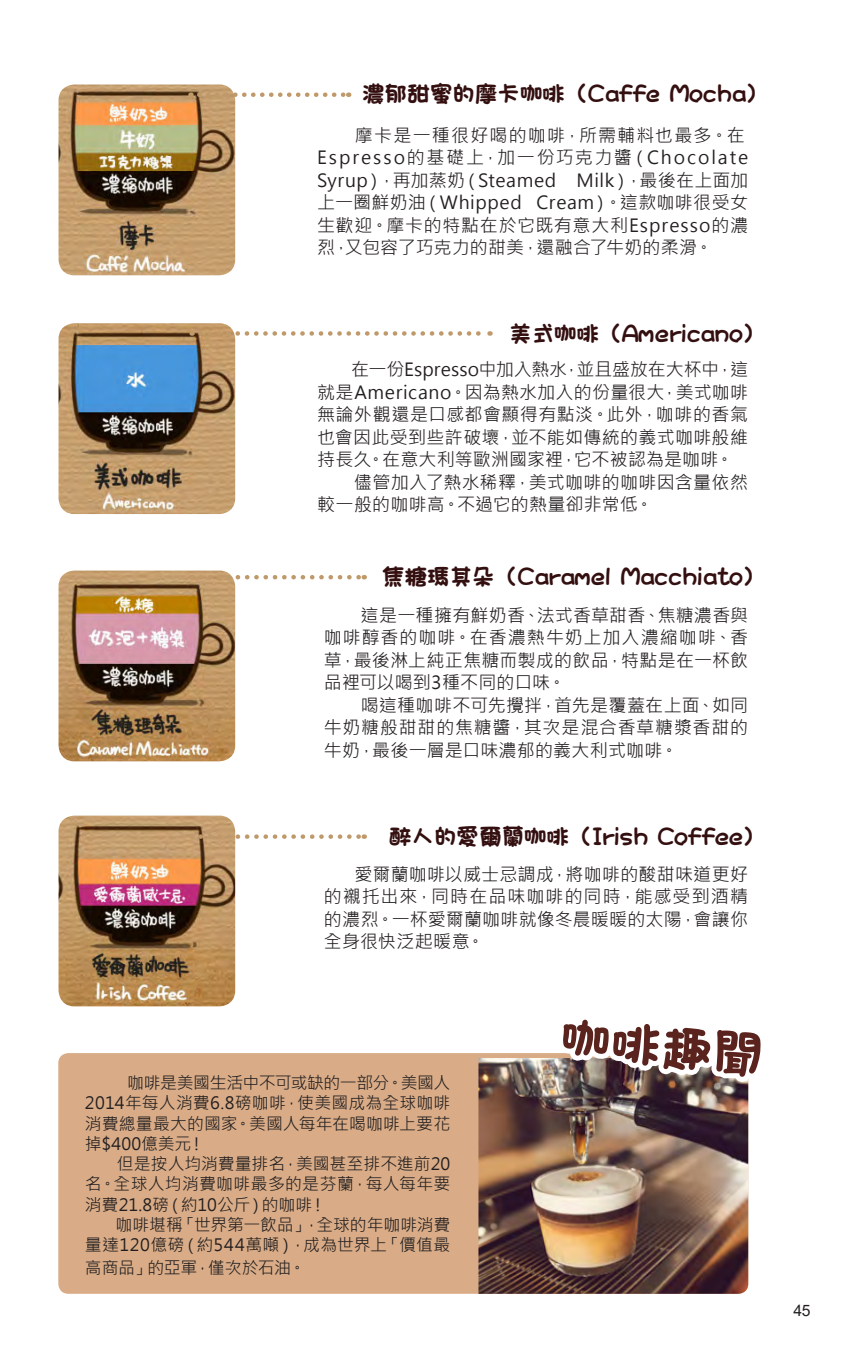
<style>
.page{position:relative;width:851px;height:1357px;background:#fff}
.page>*{position:absolute;margin:0;border:0;box-sizing:border-box;transform-origin:0 0}
.t1{font:49.73px "Tian Niu Heavy Big 5";color:#5b231d}
.t2{font:22.5px "Tian Niu Heavy Big 5";color:#340f10}
.t3{font:18px/22.5px "Microsoft Jheng Hei";letter-spacing:.02em;color:#231f20}
.t4{font:18px/22.5px "Microsoft Jheng Hei";letter-spacing:.04em;color:#231f20}
.t5{font:16.88px/20.2px "Microsoft Jheng Hei";color:#231f20;text-align:justify}
.t6{font:16.88px "Microsoft Jheng Hei";letter-spacing:-.02em;color:#231f20}
.t7{font:15.75px "Arial";color:#231f20}
</style>
<div class="page">
<div style="left:58px;top:1053px;width:690px;height:241px;background:#d9ac87;border-radius:10px"></div>
<img style="left:478px;top:1058px;width:270px;height:236px">
<img style="left:58px;top:323px;width:177px;height:191px">
<img style="left:58px;top:570px;width:177px;height:191px">
<img style="left:58px;top:815px;width:177px;height:191px">
<img style="left:58px;top:84px;width:177px;height:191px">
<svg style="left:200px;top:331px;width:290px;height:5px"></svg>
<svg style="left:201px;top:575px;width:164px;height:4px"></svg>
<svg style="left:201px;top:834px;width:164px;height:5px"></svg>
<svg style="left:199px;top:92px;width:150px;height:5px"></svg>
<img style="left:551px;top:1053px;width:198px;height:220px">
<p class="t2" style="left:362px;top:82px;width:407px">濃郁甜蜜的摩卡咖啡（Caffe Mocha）</p>
<p class="t4" style="left:317px;top:124px;width:432px">　 摩卡是一種很好喝的咖啡，所需輔料也最多。在<br>Espresso的基礎上，加一份巧克力醬（Chocolate<br>Syrup），再加蒸奶（Steamed Milk），最後在上面加上一圈鮮奶油（Whipped Cream）。這款咖啡很受女生歡迎。摩卡的特點在於它既有意大利Espresso的濃烈，又包容了巧克力的甜美，還融合了牛奶的柔滑。</p>
<p class="t2" style="left:509px;top:322px;width:258px">美式咖啡（Americano）</p>
<p class="t3" style="left:317px;top:359px;width:432px;text-indent:34px">在一份Espresso中加入熱水，並且盛放在大杯中，這就是Americano。因為熱水加入的份量很大，美式咖啡無論外觀還是口感都會顯得有點淡。此外，咖啡的香氣也會因此受到些許破壞，並不能如傳統的義式咖啡般維持長久。在意大利等歐洲國家裡，它不被認為是咖啡。　　儘管加入了熱水稀釋，美式咖啡的咖啡因含量依然較一般的咖啡高。不過它的熱量卻非常低。</p>
<p class="t2" style="left:382px;top:565px;width:384px">焦糖瑪其朵（Caramel Macchiato）</p>
<p class="t3" style="left:324px;top:604px;width:426px;text-indent:37px">這是一種擁有鮮奶香、法式香草甜香、焦糖濃香與咖啡醇香的咖啡。在香濃熱牛奶上加入濃縮咖啡、香草，最後淋上純正焦糖而製成的飲品，特點是在一杯飲品裡可以喝到3種不同的口味。<br>　　喝這種咖啡不可先攪拌，首先是覆蓋在上面、如同牛奶糖般甜甜的焦糖醬，其次是混合香草糖漿香甜的牛奶，最後一層是口味濃郁的義大利式咖啡。</p>
<p class="t2" style="left:389px;top:825px;width:378px">醉人的愛爾蘭咖啡（Irish Coffee）</p>
<p class="t3" style="left:324px;top:863px;width:426px;text-align:justify;text-indent:30px">愛爾蘭咖啡以威士忌調成，將咖啡的酸甜味道更好的襯托出來，同時在品味咖啡的同時，能感受到酒精的濃烈。一杯愛爾蘭咖啡就像冬晨暖暖的太陽，會讓你全身很快泛起暖意。</p>
<p class="t5" style="left:85px;top:1073px;width:367px;text-indent:42px">咖啡是美國生活中不可或缺的一部分。美國人2014年每人消費6.8磅咖啡，使美國成為全球咖啡消費總量最大的國家。美國人每年在喝咖啡上要花掉$400億美元！</p>
<p class="t5" style="left:85px;top:1154px;width:367px;text-indent:32px">但是按人均消費量排名，美國甚至排不進前20名。全球人均消費咖啡最多的是芬蘭，每人每年要消費21.8磅（約10公斤）的咖啡！</p>
<p class="t5" style="left:85px;top:1214px;width:367px;text-align:right">咖啡堪稱「世界第一飲品」，全球的年咖啡消費<br>量達120億磅（約544萬噸），成為世界上「價值最</p>
<p class="t6" style="left:85px;top:1257px;width:222px">高商品」的亞軍，僅次於石油。</p>
<h1 class="t1" style="left:563px;top:1012px;width:204px;rotate:5deg">咖啡趣聞</h1>
<p class="t7" style="left:793px;top:1300px;width:18px">45</p>
</div>
